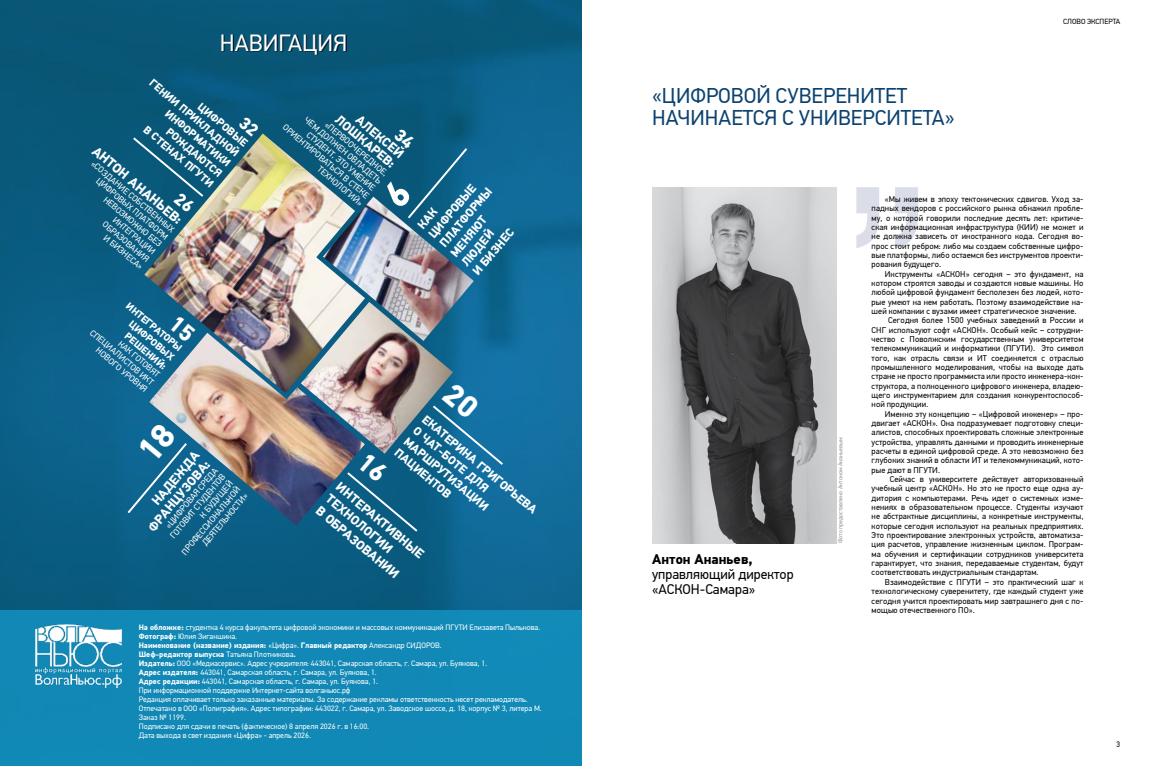
<style>
.page{position:relative;width:1163px;height:766px;background:#fff}
.page>*{position:absolute;margin:0;border:0;box-sizing:border-box;transform-origin:0 0}
.t1{font:23.4px "PF Din Text Pro";color:#fff}
.t2{font:21.3px/21.3px "PF Din Text Pro";color:#0c4270}
.t3{font:14px/14.9px "PF Din Text Pro";color:#000}
.t4{font:700 14px "PF Din Text Pro";color:#000}
.t5{font:700 13.6px "PF Din Text Pro";color:#fff}
.t6{font:700 13px/15.6px "PF Din Text Pro";color:#fff;text-align:right}
.t7{font:700 12px/14.4px "PF Din Text Pro";color:#fff}
.t8{font:700 11px/13.2px "PF Din Text Pro";color:#fff;text-align:right}
.t9{font:700 10px/12px "PF Din Text Pro";color:#fff;text-align:right}
.t10{font:8.8px/9.7px "PF Din Text Pro";color:#fff;text-align:right}
.t11{font:8.4px/9.3px "PF Din Text Pro";letter-spacing:.01em;color:#000;text-align:justify}
.t12{font:8px "PF Din Text Pro";color:#000}
.t13{font:7.8px/9px "PF Din Text Pro";color:#fff}
.t14{font:7.5px "PF Din Text Pro";color:#000}
.t15{font:6px "PF Din Text Pro";color:#939598}
.s1{font-weight:700}
</style>
<div class="page">
<svg style="left:856px;top:187px;width:61px;height:61px"></svg>
<img style="left:652px;top:187px;width:184px;height:356px">
<svg style="left:0;top:0;width:581px;height:609px;background:#0b5f86"></svg>
<div style="left:222px;top:35px;width:125px;height:20px;background:#000;opacity:.75"></div>
<div style="left:0;top:609px;width:581px;height:156px;background:#1188b5"></div>
<img style="left:36px;top:624px;width:86px;height:63px">
<img style="left:149px;top:393px;width:196px;height:132px">
<img style="left:144px;top:133px;width:221px;height:260px">
<img style="left:301px;top:302px;width:152px;height:151px">
<img style="left:323px;top:197px;width:150px;height:144px">
<svg style="left:125px;top:422px;width:64px;height:93px;background:#176b94"></svg>
<svg style="left:430px;top:382px;width:75px;height:85px;background:#1a719e"></svg>
<div style="left:131px;top:135px;width:74px;height:78px;background:#095879"></div>
<svg style="left:238px;top:116px;width:21px;height:20px"></svg>
<svg style="left:382px;top:128px;width:87px;height:92px;background:#126083"></svg>
<svg style="left:169px;top:316px;width:27px;height:26px"></svg>
<div style="left:345px;top:453px;width:74px;height:80px;background:#0a5c82"></div>
<h1 class="t1" style="left:220px;top:29px;width:129px">НАВИГАЦИЯ</h1>
<h3 class="t8" style="left:163px;top:67px;width:115px;rotate:40deg">ЦИФРОВЫЕ<br>ГЕНИИ ПРИКЛАДНОЙ<br>ИНФОРМАТИКИ</h3>
<h3 class="t8" style="left:149px;top:123px;width:89px;rotate:40deg">В СТЕНАХ ПГУТИ</h3>
<h3 class="t8" style="left:172px;top:125px;width:71px;rotate:40deg">РОЖДАЮТСЯ</h3>
<h3 class="t5" style="left:99px;top:143px;width:114px;rotate:40deg">АНТОН АНАНЬЕВ:</h3>
<p class="t10" style="left:95px;top:159px;width:107px;rotate:40deg">«СОЗДАНИЕ СОБСТВЕННЫХ<br>ЦИФРОВЫХ ПЛАТФОРМ<br>НЕВОЗМОЖНО БЕЗ<br>ИНТЕГРАЦИИ<br>ОБРАЗОВАНИЯ<br>И БИЗНЕСА»</p>
<p class="t9" style="left:131px;top:300px;width:71px;rotate:40deg">ИНТЕГРАТОРЫ<br>ЦИФРОВЫХ<br>РЕШЕНИЙ:</p>
<p class="t10" style="left:100px;top:320px;width:82px;rotate:40deg">КАК ГОТОВЯТ<br>СПЕЦИАЛИСТОВ ИКТ<br>НОВОГО УРОВНЯ</p>
<h3 class="t6" style="left:342px;top:112px;width:76px;rotate:40deg">ЛОШКАРЕВ:</h3>
<h3 class="t6" style="left:362px;top:112px;width:60px;rotate:40deg">АЛЕКСЕЙ</h3>
<p class="t10" style="left:306px;top:100px;width:111px;rotate:40deg">«ПЕРВООЧЕРЕДНОЕ,<br>ЧЕМ ДОЛЖЕН ОВЛАДЕТЬ<br>СТУДЕНТ, ЭТО УМЕНИЕ<br>ОРИЕНТИРОВАТЬСЯ В СТЕКЕ<br>ТЕХНОЛОГИЙ»</p>
<h3 class="t7" style="left:414px;top:223px;width:76px;rotate:-50deg">КАК<br>ЦИФРОВЫЕ<br>ПЛАТФОРМЫ<br>МЕНЯЮТ<br>ЛЮДЕЙ<br>И БИЗНЕС</h3>
<h3 class="t6" style="left:135px;top:516px;width:90px;line-height:14px;rotate:-50deg">НАДЕЖДА<br>ФРАНЦУЗОВА:</h3>
<p class="t10" style="left:157px;top:531px;width:87px;rotate:-50deg">«ЦИФРОВАЯ СРЕДА<br>ГОТОВИТ СТУДЕНТОВ<br>К БУДУЩЕЙ<br>ПРОФЕССИОНАЛЬНОЙ<br>ДЕЯТЕЛЬНОСТИ»</p>
<h3 class="t7" style="left:428px;top:412px;width:147px;rotate:40deg">ЕКАТЕРИНА ГРИГОРЬЕВА<br>О ЧАТ-БОТЕ ДЛЯ<br>МАРШРУТИЗАЦИИ<br>ПАЦИЕНТОВ</h3>
<h3 class="t6" style="left:342px;top:479px;width:112px;text-align:left;rotate:40deg">ИНТЕРАКТИВНЫЕ<br>ТЕХНОЛОГИИ<br>В ОБРАЗОВАНИИ</h3>
<p class="t13" style="left:139px;top:622px;width:404px"><span class="s1">На обложке:</span> студентка 4 курса факультета цифровой экономики и массовых коммуникаций ПГУТИ Елизавета Пыльнова.<br><span class="s1">Фотограф:</span> Юлия Зиганшина.<br><span class="s1">Наименование (название) издания:</span> «Цифра». <span class="s1">Главный редактор</span> Александр СИДОРОВ.<br><span class="s1">Шеф-редактор выпуска</span> Татьяна Плотникова<span class="s1">.<br>Издатель:</span> ООО «Медиасервис». Адрес учредителя: 443041, Самарская область, г. Самара, ул. Буянова, 1.<br><span class="s1">Адрес издателя:</span> 443041, Самарская область, г. Самара, ул. Буянова, 1.<br><span class="s1">Адрес редакции:</span> 443041, Самарская область, г. Самара, ул. Буянова, 1.<br>При информационной поддержке Интернет-сайта волганьюс.рф<br>Редакция оплачивает только заказанные материалы. За содержание рекламы ответственность несет рекламодатель.<br>Отпечатано в ООО «Полиграфия». Адрес типографии: 443022, г. Самара, ул. Заводское шоссе, д. 18, корпус № 3, литера М.<br>Заказ № 1199.<br>Подписано для сдачи в печать (фактическое) 8 апреля 2026 г. в 16:00.<br>Дата выхода в свет издания «Цифра» - апрель 2026.</p>
<h2 class="t2" style="left:652px;top:85px;width:304px">«ЦИФРОВОЙ СУВЕРЕНИТЕТ<br>НАЧИНАЕТСЯ С УНИВЕРСИТЕТА»</h2>
<p class="t14" style="left:1062px;top:17px;width:59px">СЛОВО ЭКСПЕРТА</p>
<h3 class="t4" style="left:652px;top:550px;width:102px">Антон Ананьев,</h3>
<h3 class="t3" style="left:652px;top:567px;width:143px">управляющий директор «АСКОН-Самара»</h3>
<p class="t15" style="left:836px;top:543px;width:107px;rotate:-90deg">Фото предоставлено Антоном Ананьевым</p>
<p class="t11" style="left:871px;top:194px;width:213px;text-indent:13px">«Мы живем в эпоху тектонических сдвигов. Уход за&shy;падных вендоров с российского рынка обнажил пробле&shy;му, о которой говорили последние десять лет: критиче&shy;ская информационная инфраструктура (КИИ) не может и не должна зависеть от иностранного кода. Сегодня во&shy;прос стоит ребром: либо мы создаем собственные цифро&shy;вые платформы, либо остаемся без инструментов проекти&shy;рования будущего.</p>
<p class="t11" style="left:884px;top:269px;width:200px">Инструменты «АСКОН» сегодня – это фундамент, на</p>
<p class="t11" style="left:871px;top:278px;width:213px">котором строятся заводы и создаются новые машины. Но</p>
<p class="t11" style="left:871px;top:288px;width:213px">любой цифровой фундамент бесполезен без людей, кото-</p>
<p class="t11" style="left:871px;top:297px;width:213px">рые умеют на нем работать. Поэтому взаимодействие на-</p>
<p class="t11" style="left:871px;top:306px;width:206px">шей компании с вузами имеет стратегическое значение.</p>
<p class="t11" style="left:888px;top:316px;width:197px">Сегодня более 1500 учебных заведений в России и</p>
<p class="t11" style="left:871px;top:325px;width:213px">СНГ используют софт «АСКОН». Особый кейс – сотрудни-</p>
<p class="t11" style="left:871px;top:334px;width:213px">чество с Поволжским государственным университетом</p>
<p class="t11" style="left:871px;top:344px;width:213px">телекоммуникаций и информатики (ПГУТИ). Это символ</p>
<p class="t11" style="left:871px;top:353px;width:213px">того, как отрасль связи и ИT соединяется с отраслью</p>
<p class="t11" style="left:871px;top:362px;width:213px">промышленного моделирования, чтобы на выходе дать</p>
<p class="t11" style="left:871px;top:372px;width:213px">стране не просто программиста или просто инженера-кон-</p>
<p class="t11" style="left:871px;top:381px;width:213px">структора, а полноценного цифрового инженера, владею-</p>
<p class="t11" style="left:871px;top:390px;width:213px">щего инструментарием для создания конкурентоспособ-</p>
<p class="t11" style="left:871px;top:400px;width:58px">ной продукции.</p>
<p class="t11" style="left:884px;top:409px;width:200px">Именно эту концепцию – «Цифровой инженер» – про-</p>
<p class="t11" style="left:871px;top:418px;width:213px">двигает «АСКОН». Она подразумевает подготовку специ-</p>
<p class="t11" style="left:871px;top:428px;width:213px">алистов, способных проектировать сложные электронные</p>
<p class="t11" style="left:871px;top:437px;width:213px">устройства, управлять данными и проводить инженерные</p>
<p class="t11" style="left:871px;top:446px;width:213px">расчеты в единой цифровой среде. А это невозможно без</p>
<p class="t11" style="left:871px;top:456px;width:213px">глубоких знаний в области ИT и телекоммуникаций, кото-</p>
<p class="t11" style="left:871px;top:465px;width:70px">рые дают в ПГУТИ.</p>
<p class="t11" style="left:889px;top:474px;width:195px">Сейчас в университете действует авторизованный</p>
<p class="t11" style="left:871px;top:484px;width:213px">учебный центр «АСКОН». Но это не просто еще одна ау-</p>
<p class="t11" style="left:871px;top:493px;width:213px">дитория с компьютерами. Речь идет о системных изме-</p>
<p class="t11" style="left:871px;top:502px;width:213px">нениях в образовательном процессе. Студенты изучают</p>
<p class="t11" style="left:871px;top:512px;width:213px">не абстрактные дисциплины, а конкретные инструменты,</p>
<p class="t11" style="left:871px;top:521px;width:213px">которые сегодня используют на реальных предприятиях.</p>
<p class="t11" style="left:871px;top:530px;width:213px">Это проектирование электронных устройств, автоматиза-</p>
<p class="t11" style="left:871px;top:540px;width:213px">ция расчетов, управление жизненным циклом. Програм-</p>
<p class="t11" style="left:871px;top:549px;width:213px">ма обучения и сертификации сотрудников университета</p>
<p class="t11" style="left:871px;top:558px;width:213px">гарантирует, что знания, передаваемые студентам, будут</p>
<p class="t11" style="left:871px;top:568px;width:168px">соответствовать индустриальным стандартам.</p>
<p class="t11" style="left:884px;top:577px;width:200px">Взаимодействие с ПГУТИ – это практический шаг к</p>
<p class="t11" style="left:871px;top:586px;width:213px">технологическому суверенитету, где каждый студент уже</p>
<p class="t11" style="left:871px;top:596px;width:213px">сегодня учится проектировать мир завтрашнего дня с по-</p>
<p class="t11" style="left:871px;top:605px;width:105px">мощью отечественного ПО».</p>
<p class="t12" style="left:1115px;top:739px;width:5px">3</p>
</div>
